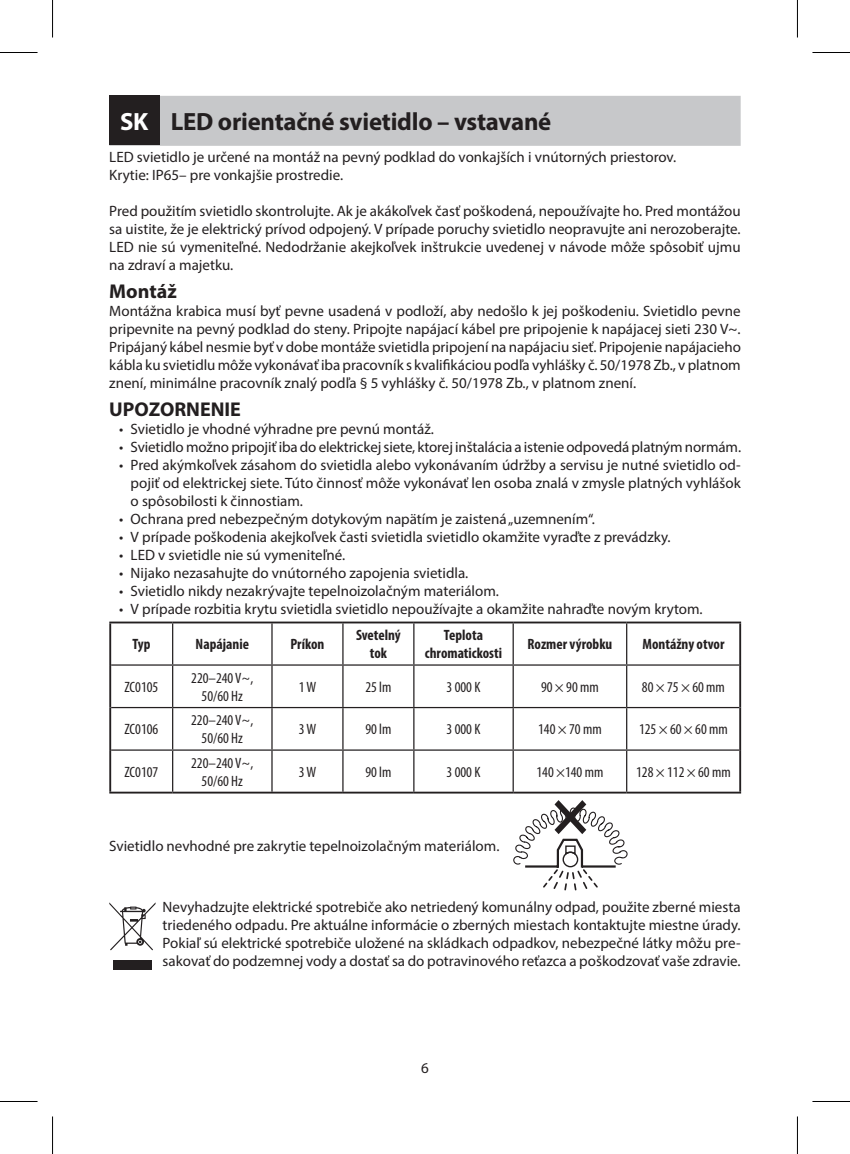
<style>
.page{position:relative;width:850px;height:1154px;background:#fff}
.page>*{position:absolute;margin:0;border:0;box-sizing:border-box;transform-origin:0 0}
.t1{font:700 25px "Myriad Pro";letter-spacing:-.01em;color:#231f20}
.t2{font:700 20px "Myriad Pro";color:#231f20}
.t3{font:15px/18px "Myriad Pro";color:#231f20;text-align:justify}
.t4{font:condensed 15px/18px "Myriad Pro";color:#231f20;text-align:center}
.t5{font:700 condensed 15px/18px "Myriad Pro";color:#231f20;text-align:center}
.s1{color:#fff}
</style>
<div class="page">
<div style="left:109px;top:96px;width:631px;height:50px;background:#c7c8ca"></div>
<div style="left:109px;top:95px;width:50px;height:50px;background:#231f20"></div>
<hr style="left:172px;top:623px;width:1px;height:41px;background:#231f20">
<hr style="left:271px;top:623px;width:1px;height:41px;background:#231f20">
<hr style="left:342px;top:623px;width:1px;height:41px;background:#231f20">
<hr style="left:413px;top:623px;width:1px;height:41px;background:#231f20">
<hr style="left:512px;top:623px;width:1px;height:41px;background:#231f20">
<hr style="left:625px;top:623px;width:2px;height:41px;background:#231f20">
<hr style="left:111px;top:664px;width:61px;height:2px;background:#231f20">
<hr style="left:172px;top:664px;width:100px;height:2px;background:#231f20">
<hr style="left:172px;top:666px;width:1px;height:41px;background:#231f20">
<hr style="left:272px;top:664px;width:71px;height:2px;background:#231f20">
<hr style="left:271px;top:666px;width:1px;height:41px;background:#231f20">
<hr style="left:343px;top:664px;width:70px;height:2px;background:#231f20">
<hr style="left:342px;top:666px;width:1px;height:41px;background:#231f20">
<hr style="left:413px;top:664px;width:100px;height:2px;background:#231f20">
<hr style="left:413px;top:666px;width:1px;height:41px;background:#231f20">
<hr style="left:513px;top:664px;width:113px;height:2px;background:#231f20">
<hr style="left:512px;top:666px;width:1px;height:41px;background:#231f20">
<hr style="left:626px;top:664px;width:112px;height:2px;background:#231f20">
<hr style="left:625px;top:666px;width:2px;height:41px;background:#231f20">
<hr style="left:111px;top:707px;width:61px;height:1px;background:#231f20">
<hr style="left:172px;top:707px;width:100px;height:1px;background:#231f20">
<hr style="left:172px;top:708px;width:1px;height:41px;background:#231f20">
<hr style="left:272px;top:707px;width:71px;height:1px;background:#231f20">
<hr style="left:271px;top:708px;width:1px;height:41px;background:#231f20">
<hr style="left:343px;top:707px;width:70px;height:1px;background:#231f20">
<hr style="left:342px;top:708px;width:1px;height:41px;background:#231f20">
<hr style="left:413px;top:707px;width:100px;height:1px;background:#231f20">
<hr style="left:413px;top:708px;width:1px;height:41px;background:#231f20">
<hr style="left:513px;top:707px;width:113px;height:1px;background:#231f20">
<hr style="left:512px;top:708px;width:1px;height:41px;background:#231f20">
<hr style="left:626px;top:707px;width:112px;height:1px;background:#231f20">
<hr style="left:625px;top:708px;width:2px;height:41px;background:#231f20">
<hr style="left:172px;top:751px;width:1px;height:41px;background:#231f20">
<hr style="left:271px;top:751px;width:1px;height:41px;background:#231f20">
<hr style="left:342px;top:751px;width:1px;height:41px;background:#231f20">
<hr style="left:413px;top:751px;width:1px;height:41px;background:#231f20">
<hr style="left:512px;top:751px;width:1px;height:41px;background:#231f20">
<hr style="left:625px;top:751px;width:2px;height:41px;background:#231f20">
<hr style="left:109px;top:621px;width:63px;height:2px;background:#231f20">
<hr style="left:109px;top:623px;width:2px;height:42px;background:#231f20">
<hr style="left:172px;top:621px;width:100px;height:2px;background:#231f20">
<hr style="left:272px;top:621px;width:71px;height:2px;background:#231f20">
<hr style="left:343px;top:621px;width:70px;height:2px;background:#231f20">
<hr style="left:413px;top:621px;width:100px;height:2px;background:#231f20">
<hr style="left:513px;top:621px;width:113px;height:2px;background:#231f20">
<hr style="left:626px;top:621px;width:114px;height:2px;background:#231f20">
<hr style="left:738px;top:623px;width:2px;height:42px;background:#231f20">
<hr style="left:111px;top:749px;width:61px;height:2px;background:#231f20">
<hr style="left:172px;top:749px;width:100px;height:2px;background:#231f20">
<hr style="left:272px;top:749px;width:71px;height:2px;background:#231f20">
<hr style="left:343px;top:749px;width:70px;height:2px;background:#231f20">
<hr style="left:413px;top:749px;width:100px;height:2px;background:#231f20">
<hr style="left:513px;top:749px;width:113px;height:2px;background:#231f20">
<hr style="left:626px;top:749px;width:112px;height:2px;background:#231f20">
<hr style="left:109px;top:665px;width:2px;height:42px;background:#231f20">
<hr style="left:738px;top:665px;width:2px;height:42px;background:#231f20">
<hr style="left:109px;top:707px;width:2px;height:43px;background:#231f20">
<hr style="left:738px;top:707px;width:2px;height:43px;background:#231f20">
<hr style="left:109px;top:750px;width:2px;height:42px;background:#231f20">
<hr style="left:738px;top:750px;width:2px;height:42px;background:#231f20">
<hr style="left:109px;top:792px;width:63px;height:1px;background:#231f20">
<hr style="left:172px;top:792px;width:100px;height:1px;background:#231f20">
<hr style="left:272px;top:792px;width:71px;height:1px;background:#231f20">
<hr style="left:343px;top:792px;width:70px;height:1px;background:#231f20">
<hr style="left:413px;top:792px;width:100px;height:1px;background:#231f20">
<hr style="left:626px;top:792px;width:114px;height:1px;background:#231f20">
<svg style="left:512px;top:789px;width:115px;height:102px"></svg>
<svg style="left:109px;top:902px;width:46px;height:48px"></svg>
<div style="left:113px;top:960px;width:38px;height:9px;background:#231f20"></div>
<hr style="left:0;top:52px;width:38px;height:1px;background:#000">
<hr style="left:812px;top:52px;width:37px;height:1px;background:#000">
<hr style="left:0;top:1101px;width:38px;height:1px;background:#000">
<hr style="left:812px;top:1101px;width:37px;height:1px;background:#000">
<hr style="left:52px;top:0;width:1px;height:38px;background:#000">
<hr style="left:52px;top:1116px;width:1px;height:38px;background:#000">
<hr style="left:796px;top:0;width:1px;height:38px;background:#000">
<hr style="left:796px;top:1116px;width:1px;height:38px;background:#000">
<h1 class="t1" style="left:120px;top:105px;width:432px"><span class="s1">SK</span> LED orientačné svietidlo – vstavané</h1>
<p class="t3" style="left:109px;top:148px;width:568px">LED svietidlo je určené na montáž na pevný podklad do vonkajších i vnútorných priestorov.<br>Krytie: IP65– pre vonkajšie prostredie.</p>
<p class="t3" style="left:109px;top:202px;width:632px">Pred použitím svietidlo skontrolujte. Ak je akákoľvek časť poškodená, nepoužívajte ho. Pred montážou sa uistite, že je elektrický prívod odpojený. V prípade poruchy svietidlo neopravujte ani nerozoberajte.<br>LED nie sú vymeniteľné. Nedodržanie akejkoľvek inštrukcie uvedenej v návode môže spôsobiť ujmu na zdraví a majetku.</p>
<h2 class="t2" style="left:109px;top:278px;width:69px">Montáž</h2>
<p class="t3" style="left:109px;top:302px;width:632px">Montážna krabica musí byť pevne usadená v podloží, aby nedošlo k jej poškodeniu. Svietidlo pevne pripevnite na pevný podklad do steny. Pripojte napájací kábel pre pripojenie k napájacej sieti 230 V~.<br>Pripájaný kábel nesmie byť v dobe montáže svietidla pripojení na napájaciu sieť. Pripojenie napájacieho kábla ku svietidlu môže vykonávať iba pracovník s kvalifikáciou podľa vyhlášky č. 50/1978 Zb., v platnom znení, minimálne pracovník znalý podľa § 5 vyhlášky č. 50/1978 Zb., v platnom znení.</p>
<h2 class="t2" style="left:109px;top:396px;width:133px">UPOZORNENIE</h2>
<p class="t3" style="left:119px;top:419px;width:316px">• Svietidlo je vhodné výhradne pre pevnú montáž.</p>
<p class="t3" style="left:119px;top:437px;width:623px">• Svietidlo možno pripojiť iba do elektrickej siete, ktorej inštalácia a istenie odpovedá platným normám.</p>
<p class="t3" style="left:130px;top:455px;width:611px;text-indent:-11px">• Pred akýmkoľvek zásahom do svietidla alebo vykonávaním údržby a servisu je nutné svietidlo od&shy;pojiť od elektrickej siete. Túto činnosť môže vykonávať len osoba znalá v zmysle platných vyhlášok o spôsobilosti k činnostiam.</p>
<p class="t3" style="left:119px;top:509px;width:477px">• Ochrana pred nebezpečným dotykovým napätím je zaistená „uzemnením“.</p>
<p class="t3" style="left:119px;top:527px;width:552px">• V prípade poškodenia akejkoľvek časti svietidla svietidlo okamžite vyraďte z prevádzky.</p>
<p class="t3" style="left:119px;top:545px;width:227px">• LED v svietidle nie sú vymeniteľné.</p>
<p class="t3" style="left:119px;top:563px;width:350px">• Nijako nezasahujte do vnútorného zapojenia svietidla.</p>
<p class="t3" style="left:119px;top:581px;width:381px">• Svietidlo nikdy nezakrývajte tepelnoizolačným materiálom.</p>
<p class="t3" style="left:119px;top:599px;width:584px">• V prípade rozbitia krytu svietidla svietidlo nepoužívajte a okamžite nahraďte novým krytom.</p>
<p class="t5" style="left:132px;top:635px;width:20px">Typ</p>
<p class="t5" style="left:195px;top:635px;width:55px">Napájanie</p>
<p class="t5" style="left:290px;top:635px;width:35px">Príkon</p>
<p class="t5" style="left:356px;top:626px;width:46px">Svetelný tok</p>
<p class="t5" style="left:424px;top:626px;width:79px">Teplota chromatickosti</p>
<p class="t5" style="left:527px;top:635px;width:86px">Rozmer výrobku</p>
<p class="t5" style="left:642px;top:635px;width:83px">Montážny otvor</p>
<p class="t4" style="left:124px;top:678px;width:35px">ZC0105</p>
<p class="t4" style="left:191px;top:669px;width:64px">220–240 V~,<br>50/60 Hz</p>
<p class="t4" style="left:298px;top:678px;width:19px">1 W</p>
<p class="t4" style="left:365px;top:678px;width:28px">25 lm</p>
<p class="t4" style="left:446px;top:678px;width:35px">3 000 K</p>
<p class="t4" style="left:540px;top:678px;width:59px">90 × 90 mm</p>
<p class="t4" style="left:641px;top:678px;width:84px">80 × 75 × 60 mm</p>
<p class="t4" style="left:124px;top:720px;width:35px">ZC0106</p>
<p class="t4" style="left:191px;top:711px;width:64px">220–240 V~,<br>50/60 Hz</p>
<p class="t4" style="left:298px;top:720px;width:19px">3 W</p>
<p class="t4" style="left:365px;top:720px;width:28px">90 lm</p>
<p class="t4" style="left:446px;top:720px;width:35px">3 000 K</p>
<p class="t4" style="left:538px;top:720px;width:65px">140 × 70 mm</p>
<p class="t4" style="left:638px;top:720px;width:90px">125 × 60 × 60 mm</p>
<p class="t4" style="left:124px;top:763px;width:35px">ZC0107</p>
<p class="t4" style="left:191px;top:754px;width:64px">220–240 V~,<br>50/60 Hz</p>
<p class="t4" style="left:298px;top:763px;width:19px">3 W</p>
<p class="t4" style="left:365px;top:763px;width:28px">90 lm</p>
<p class="t4" style="left:446px;top:763px;width:35px">3 000 K</p>
<p class="t4" style="left:536px;top:763px;width:68px">140 ×140 mm</p>
<p class="t4" style="left:635px;top:763px;width:96px">128 × 112 × 60 mm</p>
<p class="t3" style="left:109px;top:837px;width:391px">Svietidlo nevhodné pre zakrytie tepelnoizolačným materiálom.</p>
<p class="t3" style="left:162px;top:898px;width:579px">Nevyhadzujte elektrické spotrebiče ako netriedený komunálny odpad, použite zberné miesta triedeného odpadu. Pre aktuálne informácie o zberných miestach kontaktujte miestne úrady.<br>Pokiaľ sú elektrické spotrebiče uložené na skládkach odpadkov, nebezpečné látky môžu pre&shy;sakovať do podzemnej vody a dostať sa do potravinového reťazca a poškodzovať vaše zdravie.</p>
<p class="t3" style="left:421px;top:1059px;width:9px">6</p>
</div>
